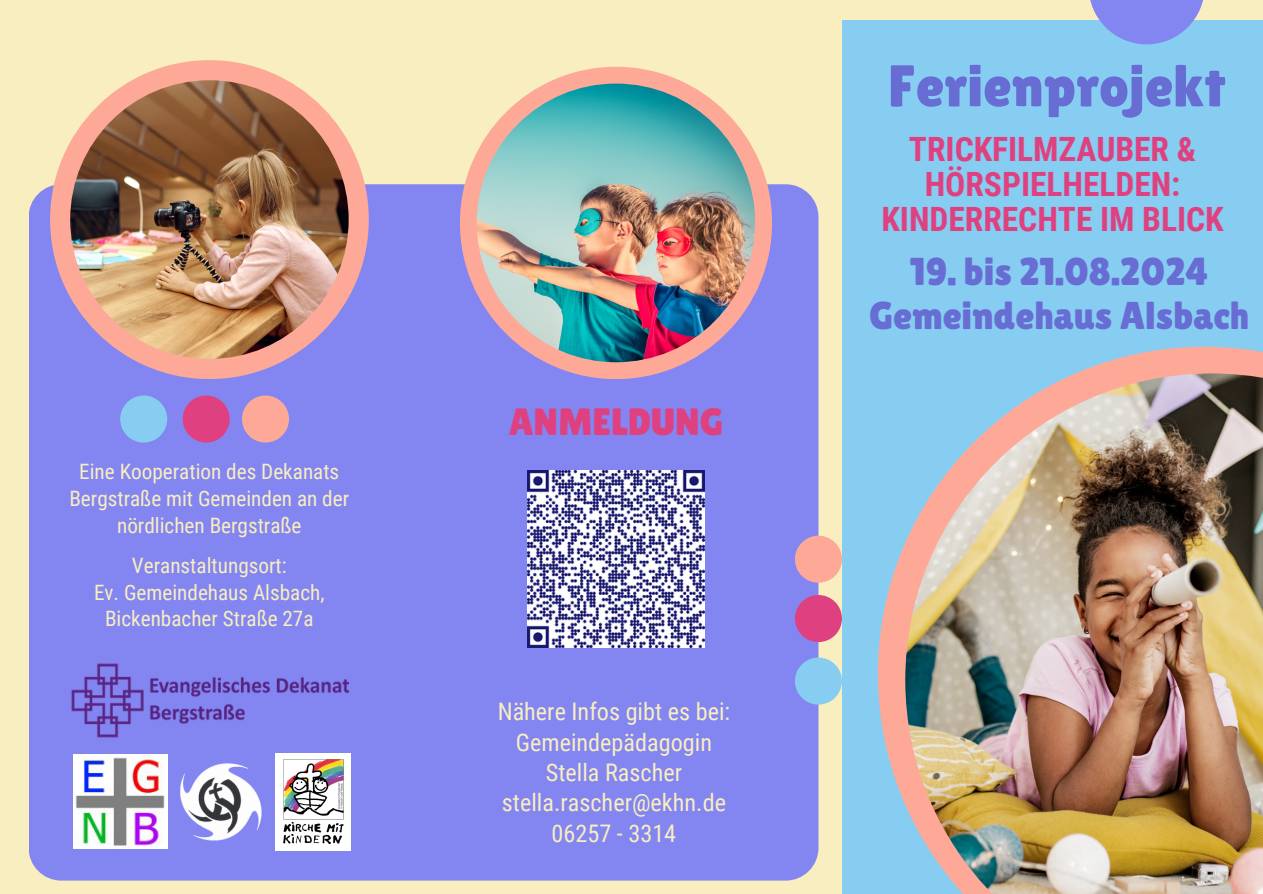
<style>
.page{position:relative;width:1263px;height:894px;background:#fff}
.page>*{position:absolute;margin:0;border:0;box-sizing:border-box;transform-origin:0 0}
.t1{font:58.35px "Lilita One";color:#676dd3}
.t2{font:38.85px "Lilita One";color:#676dd3}
.t3{font:37.95px "Lilita One";color:#df4180}
.t4{font:700 33.45px/34.8px "Roboto Condensed";color:#df4180;text-align:center}
.t5{font:24.15px/30.3px "Roboto Condensed";color:#f9eec0;text-align:center}
.t6{font:21.15px/26.8px "Roboto Condensed";color:#f9eec0;text-align:center}
</style>
<div class="page">
<div style="left:0;top:0;width:1263px;height:893px;background:#f9eec0"></div>
<div style="left:29px;top:184px;width:789px;height:696px;background:#8386f0;border-radius:33px"></div>
<div style="left:842px;top:20px;width:421px;height:873px;background:#87cdf1"></div>
<div style="left:50px;top:60px;width:319px;height:319px;background:#fea998;border-radius:50%"></div>
<div style="left:460px;top:67px;width:312px;height:312px;background:#fea998;border-radius:50%"></div>
<svg style="left:878px;top:347px;width:385px;height:457px"></svg>
<img style="left:70px;top:80px;width:279px;height:279px;border-radius:50%">
<img style="left:477px;top:84px;width:278px;height:278px;border-radius:50%">
<img style="left:905px;top:373px;width:358px;height:520px">
<svg style="left:1090px;top:0;width:113px;height:44px;fill:#8386f0"></svg>
<div style="left:120px;top:395px;width:47px;height:47px;background:#87cdf1;border-radius:50%"></div>
<div style="left:795px;top:657px;width:47px;height:47px;background:#87cdf1;border-radius:50%"></div>
<div style="left:183px;top:395px;width:47px;height:47px;background:#df4180;border-radius:50%"></div>
<div style="left:795px;top:595px;width:47px;height:47px;background:#df4180;border-radius:50%"></div>
<div style="left:242px;top:395px;width:47px;height:47px;background:#fea998;border-radius:50%"></div>
<div style="left:795px;top:535px;width:47px;height:47px;background:#fea998;border-radius:50%"></div>
<img style="left:71px;top:663px;width:278px;height:74px">
<img style="left:528px;top:470px;width:176px;height:177px">
<img style="left:74px;top:754px;width:93px;height:94px">
<img style="left:180px;top:763px;width:82px;height:78px">
<img style="left:275px;top:753px;width:76px;height:97px">
<h2 class="t6" style="left:69px;top:458px;width:281px">Eine Kooperation des Dekanats<br>Bergstraße mit Gemeinden an der nördlichen Bergstraße</h2>
<p class="t6" style="left:132px;top:552px;width:156px">Veranstaltungsort:</p>
<h5 class="t6" style="left:94px;top:578px;width:232px">Ev. Gemeindehaus Alsbach,<br>Bickenbacher Straße 27a</h5>
<h4 class="t3" style="left:509px;top:400px;width:216px">ANMELDUNG</h4>
<h1 class="t5" style="left:498px;top:696px;width:234px">Nähere Infos gibt es bei:<br>Gemeindepädagogin<br>Stella Rascher stella.rascher@ekhn.de<br>06257 - 3314</h1>
<p class="t1" style="left:888px;top:52px;width:339px">Ferienprojekt</p>
<h3 class="t4" style="left:881px;top:132px;width:344px">TRICKFILMZAUBER &amp;<br>HÖRSPIELHELDEN:<br>KINDERRECHTE IM BLICK</h3>
<h3 class="t2" style="left:910px;top:249px;width:301px">19. bis 21.08.2024</h3>
<p class="t2" style="left:869px;top:292px;width:382px">Gemeindehaus Alsbach</p>
</div>
